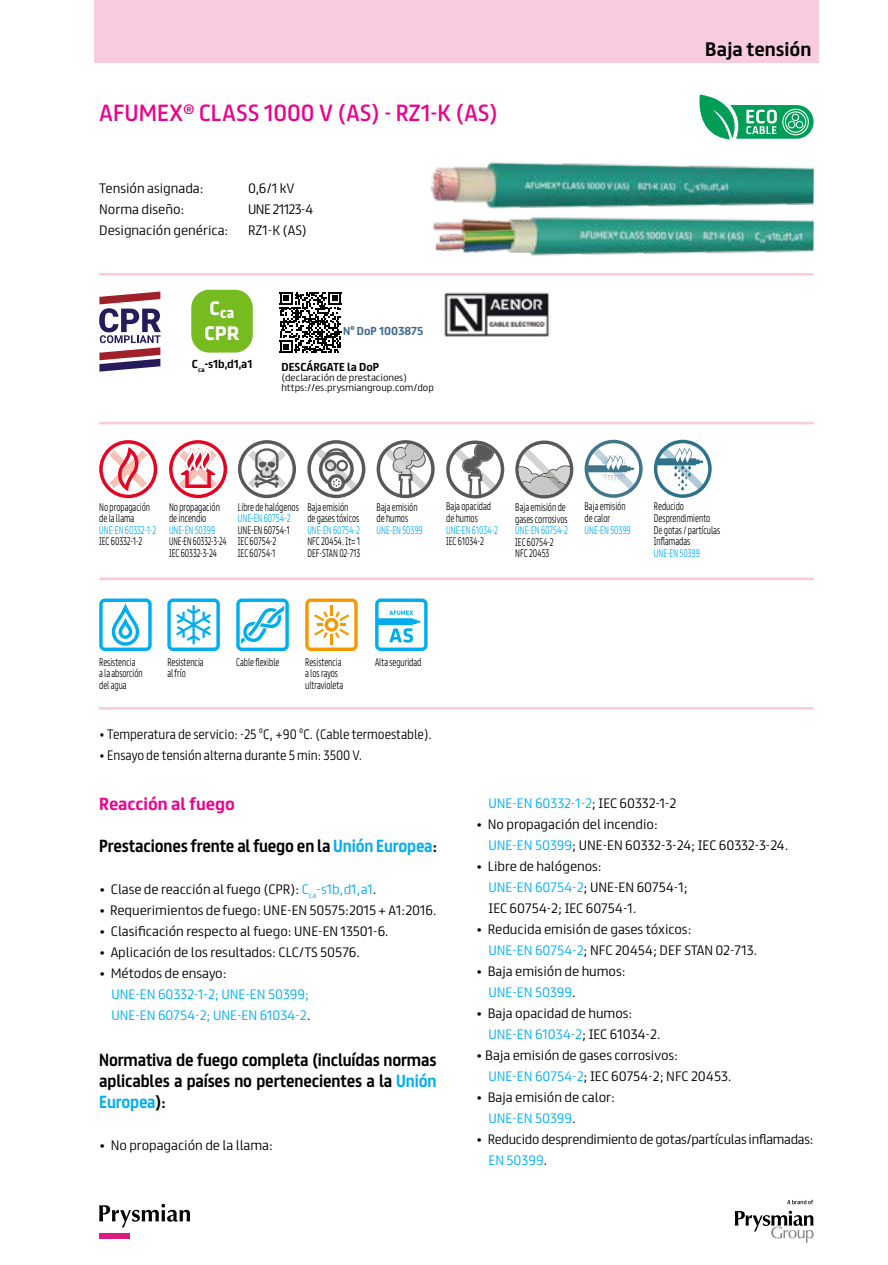
<style>
.page{position:relative;width:888px;height:1265px;background:#fff}
.page>*{position:absolute;margin:0;border:0;box-sizing:border-box;transform-origin:0 0}
.t1{font:21px "FS Truman";color:#ec008c}
.t2{font:700 20.47px "Klavika";color:#fff}
.t3{font:700 17.5px "FS Truman";color:#000}
.t4{font:700 16.45px "Klavika";color:#fff}
.t5{font:700 15.75px/21px "FS Truman";letter-spacing:-.01em;color:#000;text-align:justify;scale:.91 1}
.t6{font:700 15.75px "FS Truman";color:#ec008c}
.t7{font:300 12.25px/21px "FS Truman";color:#000}
.t8{font:300 12.25px "FS Truman";color:#000;scale:.9 1}
.t9{font:300 12.25px/21px "FS Truman";color:#00aeef}
.t10{font:300 12.25px/21px "FS Truman";letter-spacing:-.02em;color:#000}
.t11{font:300 12.25px "FS Truman";letter-spacing:-.04em;color:#000}
.t12{font:700 10.33px "FS Truman";color:#000}
.t13{font:700 10.33px "FS Truman";color:#3d688a}
.t14{font:300 9.8px/11.5px "FS Truman";color:#000;scale:.69 1}
.t15{font:300 9.8px "FS Truman";color:#00aeef;scale:.69 1}
.t16{font:300 9.8px/11.5px "FS Truman";color:#000;scale:.68 1}
.t17{font:300 9.8px/11.5px "FS Truman";color:#000;scale:.64 1}
.t18{font:300 8.92px/10.3px "FS Truman";color:#000}
.s1{color:#00aeef}
.s2{color:#000}
</style>
<div class="page">
<div style="left:94px;top:0;width:725px;height:63px;background:#f9cbdf"></div>
<svg style="left:99px;top:1204px;width:91px;height:24px"></svg>
<div style="left:99px;top:1234px;width:31px;height:5px;background:#de1b83"></div>
<svg style="left:735px;top:1211px;width:79px;height:32px"></svg>
<svg style="left:787px;top:1200px;width:26px;height:4px"></svg>
<hr style="left:99px;top:273px;width:715px;height:3px;background:#f9cbdf">
<svg style="left:515px;top:441px;width:58px;height:58px"></svg>
<svg style="left:585px;top:440px;width:58px;height:58px"></svg>
<hr style="left:99px;top:422px;width:715px;height:2px;background:#f9cbdf">
<hr style="left:99px;top:578px;width:715px;height:2px;background:#f9cbdf">
<hr style="left:99px;top:707px;width:715px;height:3px;background:#f9cbdf">
<svg style="left:238px;top:440px;width:58px;height:58px"></svg>
<svg style="left:307px;top:440px;width:58px;height:58px"></svg>
<svg style="left:99px;top:291px;width:62px;height:81px"></svg>
<svg style="left:280px;top:292px;width:61px;height:61px"></svg>
<div style="left:191px;top:290px;width:62px;height:63px;background:#76bc21;border-radius:18px"></div>
<svg style="left:167px;top:599px;width:53px;height:52px"></svg>
<svg style="left:99px;top:599px;width:53px;height:52px"></svg>
<svg style="left:169px;top:440px;width:58px;height:58px"></svg>
<svg style="left:99px;top:440px;width:58px;height:58px"></svg>
<svg style="left:377px;top:440px;width:58px;height:58px"></svg>
<svg style="left:446px;top:440px;width:58px;height:59px"></svg>
<svg style="left:699px;top:94px;width:115px;height:45px"></svg>
<svg style="left:654px;top:440px;width:58px;height:58px"></svg>
<svg style="left:236px;top:599px;width:53px;height:52px"></svg>
<svg style="left:375px;top:599px;width:53px;height:52px"></svg>
<svg style="left:305px;top:599px;width:53px;height:52px"></svg>
<img style="left:444px;top:292px;width:105px;height:44px">
<img style="left:431px;top:162px;width:383px;height:21px">
<img style="left:431px;top:183px;width:383px;height:93px">
<h1 class="t1" style="left:99px;top:95px;width:400px">AFUMEX<sup>®</sup> CLASS 1000 V (AS) - RZ1-K (AS)</h1>
<p class="t7" style="left:99px;top:177px;width:106px">Tensión asignada:</p>
<p class="t7" style="left:248px;top:177px;width:48px">0,6/1 kV</p>
<p class="t7" style="left:99px;top:198px;width:87px">Norma diseño:</p>
<p class="t11" style="left:248px;top:199px;width:67px">UNE 21123-4</p>
<p class="t7" style="left:99px;top:219px;width:131px">Designación genérica:</p>
<p class="t7" style="left:248px;top:219px;width:60px">RZ1-K (AS)</p>
<h3 class="t4" style="left:210px;top:303px;width:26px"><sup>C</sup>ca</h3>
<h2 class="t2" style="left:205px;top:322px;width:37px">CPR</h2>
<p class="t12" style="left:192px;top:355px;width:62px">C<sub>ca</sub>-s1b,d1,a1</p>
<p class="t13" style="left:343px;top:322px;width:81px">Nº DoP 1003875</p>
<p class="t12" style="left:281px;top:358px;width:99px">DESCÁRGATE la DoP</p>
<p class="t18" style="left:281px;top:372px;width:154px">(declaración de prestaciones) https://es.prysmiangroup.com/dop</p>
<h3 class="t3" style="left:705px;top:34px;width:108px">Baja tensión</h3>
<p class="t14" style="left:99px;top:500px;width:75px">No propagación de la llama</p>
<p class="t15" style="left:99px;top:522px;width:84px">UNE-EN 60332-1-2</p>
<p class="t14" style="left:99px;top:535px;width:64px">IEC 60332-1-2</p>
<p class="t14" style="left:169px;top:500px;width:75px">No propagación de incendio</p>
<p class="t15" style="left:169px;top:522px;width:68px">UNE-EN 50399</p>
<p class="t17" style="left:169px;top:535px;width:92px">UNE-EN 60332-3-24<br>IEC 60332-3-24</p>
<p class="t14" style="left:238px;top:500px;width:90px">Libre de halógenos</p>
<p class="t15" style="left:238px;top:510px;width:78px">UNE-EN 60754-2</p>
<p class="t14" style="left:238px;top:523px;width:76px">UNE-EN 60754-1<br>IEC 60754-2<br>IEC 60754-1</p>
<p class="t14" style="left:307px;top:500px;width:77px">Baja emisión<br>de gases tóxicos</p>
<p class="t15" style="left:307px;top:522px;width:78px">UNE-EN 60754-2</p>
<p class="t14" style="left:307px;top:535px;width:78px">NFC 20454. It= 1<br>DEF-STAN 02-713</p>
<p class="t14" style="left:377px;top:500px;width:61px">Baja emisión de humos</p>
<p class="t15" style="left:377px;top:522px;width:68px">UNE-EN 50399</p>
<p class="t14" style="left:446px;top:500px;width:66px">Baja opacidad de humos</p>
<p class="t15" style="left:446px;top:521px;width:76px">UNE-EN 61034-2</p>
<p class="t14" style="left:446px;top:535px;width:56px">IEC 61034-2</p>
<p class="t14" style="left:515px;top:501px;width:78px">Baja emisión de gases corrosivos</p>
<p class="t15" style="left:515px;top:522px;width:78px">UNE-EN 60754-2</p>
<p class="t14" style="left:515px;top:535px;width:57px">IEC 60754-2<br>NFC 20453</p>
<p class="t14" style="left:585px;top:500px;width:61px">Baja emisión de calor</p>
<p class="t15" style="left:585px;top:521px;width:68px">UNE-EN 50399</p>
<p class="t14" style="left:654px;top:500px;width:98px">Reducido<br>Desprendimiento<br>De gotas / partículas<br>Inflamadas</p>
<p class="t15" style="left:654px;top:544px;width:68px">UNE-EN 50399</p>
<p class="t16" style="left:99px;top:655px;width:66px">Resistencia<br>a la absorción del agua</p>
<p class="t16" style="left:167px;top:655px;width:55px">Resistencia</p>
<p class="t16" style="left:236px;top:655px;width:65px">Cable flexible</p>
<p class="t16" style="left:167px;top:667px;width:29px">al frío</p>
<p class="t16" style="left:305px;top:655px;width:55px">Resistencia</p>
<p class="t16" style="left:375px;top:655px;width:70px">Alta seguridad</p>
<p class="t16" style="left:305px;top:667px;width:57px">a los rayos ultravioleta</p>
<p class="t8" style="left:99px;top:723px;width:371px">• Temperatura de servicio: -25 ºC, +90 ºC. (Cable termoestable).</p>
<p class="t8" style="left:99px;top:744px;width:294px">• Ensayo de tensión alterna durante 5 min: 3500 V.</p>
<p class="t6" style="left:99px;top:790px;width:137px">Reacción al fuego</p>
<p class="t5" style="left:99px;top:834px;width:372px">Prestaciones frente al fuego en la <span class="s1">Unión Europea</span>:</p>
<p class="t7" style="left:99px;top:878px;width:279px">• Clase de reacción al fuego (CPR): <span class="s1">C</span><sub>ca</sub><span class="s1">-s1b,d1,a1</span>.</p>
<p class="t7" style="left:99px;top:899px;width:339px">• Requerimientos de fuego: UNE-EN 50575:2015 + A1:2016.</p>
<p class="t7" style="left:99px;top:920px;width:291px">• Clasificación respecto al fuego: UNE-EN 13501-6.</p>
<p class="t7" style="left:99px;top:941px;width:262px">• Aplicación de los resultados: CLC/TS 50576.</p>
<p class="t7" style="left:99px;top:962px;width:129px">• Métodos de ensayo:</p>
<p class="t9" style="left:111px;top:983px;width:201px">UNE-EN 60332-1-2; UNE-EN 50399;<br>UNE-EN 60754-2; UNE-EN 61034-2<span class="s2">.</span></p>
<p class="t5" style="left:99px;top:1048px;width:372px">Normativa de fuego completa (incluídas normas aplicables a países no pertenecientes a la <span class="s1">Unión Europea</span>):</p>
<p class="t7" style="left:99px;top:1133px;width:175px">• No propagación de la llama:</p>
<p class="t9" style="left:488px;top:791px;width:189px">UNE-EN 60332-1-2<span class="s2">; IEC 60332-1-2</span></p>
<p class="t7" style="left:488px;top:812px;width:302px;text-indent:-12px">• No propagación del incendio:<br><span class="s1">UNE-EN 50399</span>; UNE-EN 60332-3-24; IEC 60332-3-24.</p>
<p class="t7" style="left:488px;top:854px;width:201px;text-indent:-12px">• Libre de halógenos:<br><span class="s1">UNE-EN 60754-2</span>; UNE-EN 60754-1;<br>IEC 60754-2; IEC 60754-1.</p>
<p class="t7" style="left:488px;top:917px;width:270px;text-indent:-12px">• Reducida emisión de gases tóxicos:<br><span class="s1">UNE-EN 60754-2</span>; NFC 20454; DEF STAN 02-713.</p>
<p class="t7" style="left:488px;top:959px;width:139px;text-indent:-12px">• Baja emisión de humos:<br><span class="s1">UNE-EN 50399</span>.</p>
<p class="t7" style="left:488px;top:1001px;width:174px;text-indent:-12px">• Baja opacidad de humos:<br><span class="s1">UNE-EN 61034-2</span>; IEC 61034-2.</p>
<p class="t7" style="left:488px;top:1043px;width:245px;text-indent:-12px">• Baja emisión de gases corrosivos:<br><span class="s1">UNE-EN 60754-2</span>; IEC 60754-2; NFC 20453.</p>
<p class="t7" style="left:488px;top:1085px;width:128px;text-indent:-12px">• Baja emisión de calor:<br><span class="s1">UNE-EN 50399</span>.</p>
<p class="t10" style="left:488px;top:1127px;width:327px;text-indent:-12px">• Reducido desprendimiento de gotas/partículas inflamadas:<br><span class="s1">EN 50399</span>.</p>
</div>
